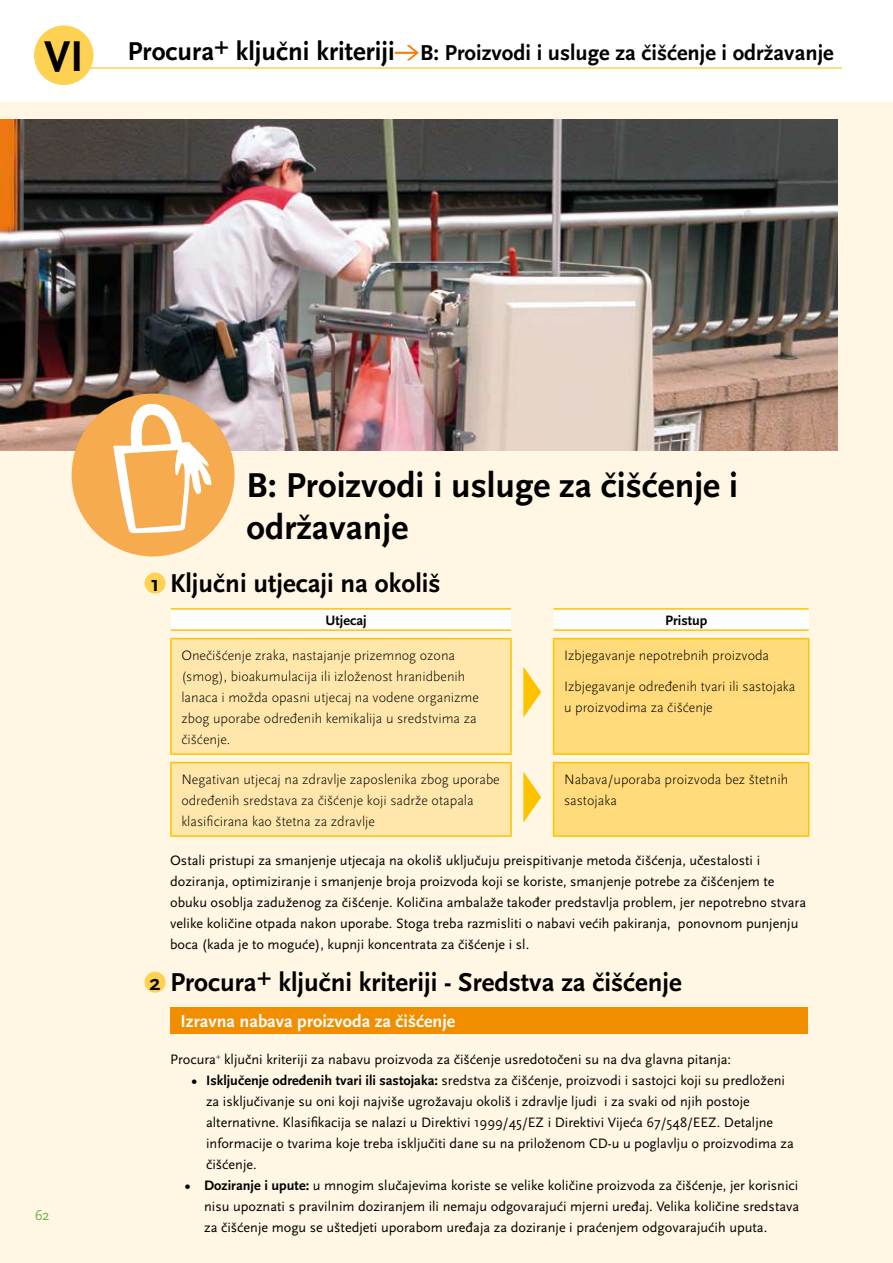
<style>
.page{position:relative;width:893px;height:1263px;background:#fff}
.page>*{position:absolute;margin:0;border:0;box-sizing:border-box;transform-origin:0 0}
.t1{font:700 45px "Scala Sans Pro";color:#000}
.t2{font:700 36px/42px "Scala Sans Pro";color:#000}
.t3{font:700 27px "Scala Sans Pro";color:#000}
.t4{font:700 22.5px "Scala Sans Pro";color:#000}
.t5{font:700 18px "Scala Sans Pro";color:#fff}
.t6{font:15px "Scala Sans Pro";color:#45a12b}
.t7{font:14.25px/21px "Scala Sans Pro";color:#000}
.t8{font:300 14.25px/21px "Scala Sans Pro";color:#000}
.t9{font:700 14.25px "Scala Sans Pro";color:#000}
.s1{font-size:27px}
.s2{font-weight:700}
</style>
<div class="page">
<div style="left:0;top:102px;width:893px;height:1161px;background:#fff7e3"></div>
<hr style="left:64px;top:67px;width:778px;height:2px;background:#fed153">
<div style="left:34px;top:26px;width:60px;height:59px;background:#fed153;border-radius:50%"></div>
<svg style="left:171px;top:609px;width:638px;height:21px;background:#fefefc"></svg>
<div style="left:171px;top:639px;width:340px;height:196px;background:#ffe7ab"></div>
<div style="left:554px;top:639px;width:255px;height:196px;background:#ffdb7b"></div>
<hr style="left:171px;top:629px;width:340px;height:2px;background:#fdc300">
<hr style="left:554px;top:629px;width:255px;height:2px;background:#fdc300">
<hr style="left:170px;top:753px;width:342px;height:2px;background:#fdc300">
<hr style="left:553px;top:753px;width:256px;height:2px;background:#fdc300">
<hr style="left:170px;top:835px;width:342px;height:2px;background:#fdc300">
<hr style="left:553px;top:835px;width:256px;height:2px;background:#fdc300">
<hr style="left:171px;top:608px;width:340px;height:2px;background:#fdc300">
<hr style="left:170px;top:638px;width:342px;height:1px;background:#fdc300">
<hr style="left:170px;top:639px;width:2px;height:114px;background:#fdc300">
<hr style="left:510px;top:639px;width:2px;height:114px;background:#fdc300">
<hr style="left:170px;top:762px;width:342px;height:1px;background:#fdc300">
<hr style="left:170px;top:763px;width:2px;height:72px;background:#fdc300">
<hr style="left:510px;top:763px;width:2px;height:72px;background:#fdc300">
<hr style="left:554px;top:608px;width:255px;height:2px;background:#fdc300">
<hr style="left:553px;top:638px;width:256px;height:1px;background:#fdc300">
<hr style="left:553px;top:639px;width:1px;height:114px;background:#fdc300">
<hr style="left:808px;top:639px;width:1px;height:114px;background:#fdc300">
<hr style="left:553px;top:762px;width:256px;height:1px;background:#fdc300">
<hr style="left:553px;top:763px;width:1px;height:72px;background:#fdc300">
<hr style="left:808px;top:763px;width:1px;height:72px;background:#fdc300">
<svg style="left:523px;top:666px;width:18px;height:52px"></svg>
<svg style="left:523px;top:771px;width:18px;height:52px"></svg>
<div style="left:170px;top:1007px;width:638px;height:26px;background:#f18e00"></div>
<div style="left:145px;top:573px;width:21px;height:21px;background:#fed153;border-radius:50%"></div>
<div style="left:145px;top:972px;width:21px;height:21px;background:#fed153;border-radius:50%"></div>
<svg style="left:395px;top:45px;width:24px;height:15px"></svg>
<img style="left:0;top:119px;width:838px;height:332px">
<div style="left:72px;top:393px;width:163px;height:163px;background:#f6ab4e;border-radius:50%"></div>
<svg style="left:112px;top:398px;width:101px;height:136px"></svg>
<h1 class="t1" style="left:44px;top:30px;width:41px">VI</h1>
<h3 class="t4" style="left:128px;top:39px;width:708px"><span class="s1">Procura</span><sup>+</sup> <span class="s1">ključni kriteriji</span> B: Proizvodi i usluge za čišćenje i održavanje</h3>
<p class="t6" style="left:34px;top:1207px;width:17px">62</p>
<h3 class="t4" style="left:151px;top:570px;width:10px">1</h3>
<h2 class="t2" style="left:247px;top:464px;width:493px">B: Proizvodi i usluge za čišćenje i održavanje</h2>
<h3 class="t3" style="left:170px;top:567px;width:272px">Ključni utjecaji na okoliš</h3>
<p class="t9" style="left:326px;top:612px;width:43px">Utjecaj</p>
<p class="t9" style="left:665px;top:612px;width:44px">Pristup</p>
<p class="t8" style="left:181px;top:644px;width:299px">Onečišćenje zraka, nastajanje prizemnog ozona (smog), bioakumulacija ili izloženost hranidbenih lanaca i možda opasni utjecaj na vodene organizme zbog uporabe određenih kemikalija u sredstvima za čišćenje.</p>
<p class="t8" style="left:564px;top:644px;width:207px">Izbjegavanje nepotrebnih proizvoda</p>
<p class="t8" style="left:564px;top:676px;width:233px">Izbjegavanje određenih tvari ili sastojaka u proizvodima za čišćenje</p>
<h3 class="t4" style="left:150px;top:969px;width:13px">2</h3>
<p class="t8" style="left:181px;top:768px;width:320px">Negativan utjecaj na zdravlje zaposlenika zbog uporabe određenih sredstava za čišćenje koji sadrže otapala klasificirana kao štetna za zdravlje</p>
<p class="t8" style="left:564px;top:768px;width:226px">Nabava/uporaba proizvoda bez štetnih sastojaka</p>
<p class="t7" style="left:170px;top:849px;width:637px">Ostali pristupi za smanjenje utjecaja na okoliš uključuju preispitivanje metoda čišćenja, učestalosti i doziranja, optimiziranje i smanjenje broja proizvoda koji se koriste, smanjenje potrebe za čišćenjem te obuku osoblja zaduženog za čišćenje. Količina ambalaže također predstavlja problem, jer nepotrebno stvara velike količine otpada nakon uporabe. Stoga treba razmisliti o nabavi većih pakiranja, ponovnom punjenju boca (kada je to moguće), kupnji koncentrata za čišćenje i sl.</p>
<h3 class="t3" style="left:170px;top:966px;width:513px">Procura+ ključni kriteriji - Sredstva za čišćenje</h3>
<p class="t5" style="left:181px;top:1010px;width:276px">Izravna nabava proizvoda za čišćenje</p>
<p class="t7" style="left:170px;top:1049px;width:563px">Procura<sup>+</sup> ključni kriteriji za nabavu proizvoda za čišćenje usredotočeni su na dva glavna pitanja:</p>
<p class="t7" style="left:206px;top:1070px;width:589px;text-indent:-14px"><span class="s2">• Isključenje određenih tvari ili sastojaka:</span> sredstva za čišćenje, proizvodi i sastojci koji su predloženi za isključivanje su oni koji najviše ugrožavaju okoliš i zdravlje ljudi i za svaki od njih postoje alternativne. Klasifikacija se nalazi u Direktivi 1999/45/EZ i Direktivi Vijeća 67/548/EEZ. Detaljne informacije o tvarima koje treba isključiti dane su na priloženom CD-u u poglavlju o proizvodima za čišćenje.</p>
<p class="t7" style="left:204px;top:1175px;width:597px;text-align:justify;text-indent:-19px"><span class="s2">• Doziranje i upute:</span> u mnogim slučajevima koriste se velike količine proizvoda za čišćenje, jer korisnici nisu upoznati s pravilnim doziranjem ili nemaju odgovarajući mjerni uređaj. Velika količine sredstava za čišćenje mogu se uštedjeti uporabom uređaja za doziranje i praćenjem odgovarajućih uputa.</p>
</div>
